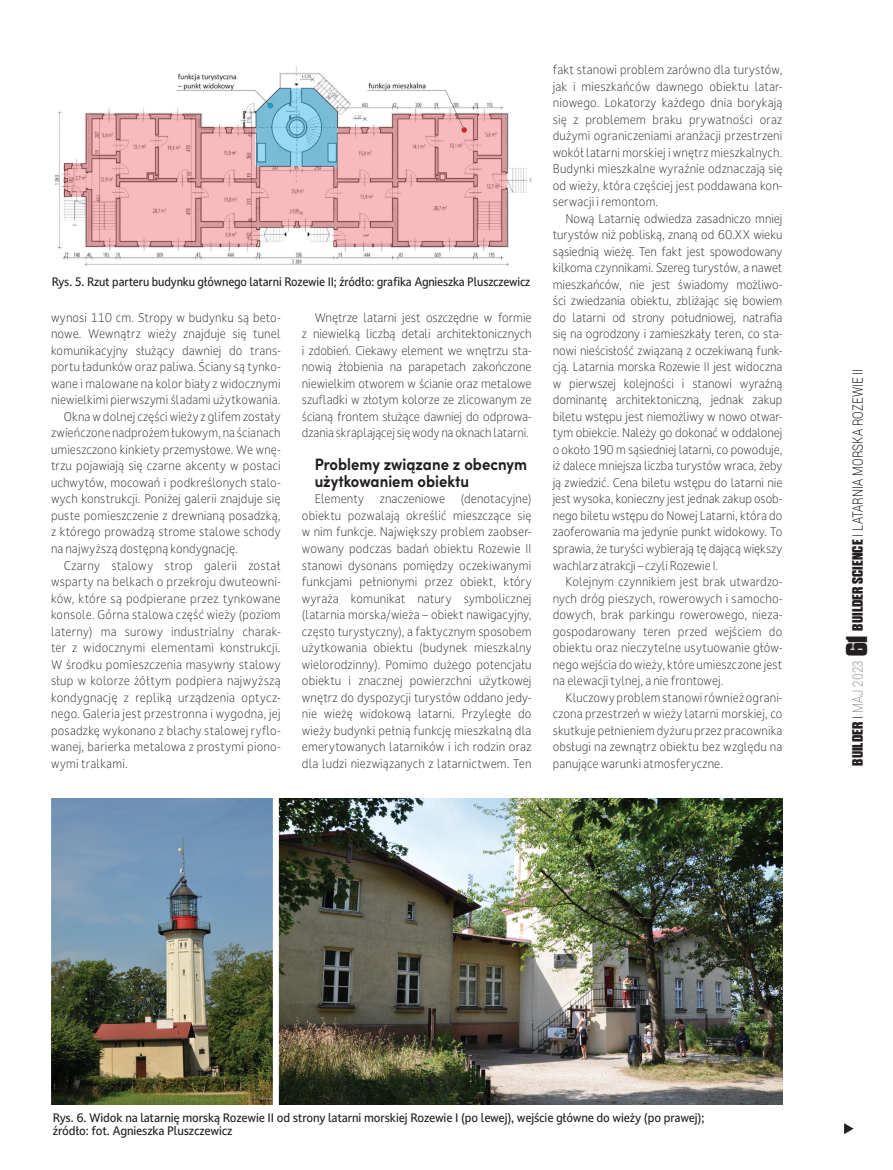
<style>
.page{position:relative;width:893px;height:1170px;background:#fff}
.page>*{position:absolute;margin:0;border:0;box-sizing:border-box;transform-origin:0 0}
.SRODTYTUL{font:700 16.5px/16.5px "Sofia Pro";color:#231f20;scale:.9 1}
.t1{font:300 14.25px "Roboto";letter-spacing:.005em;color:#231f20;scale:.8 1}
.TEKST_PODSTAWOWY{font:300 12px/16.5px "Darkmode On CC";letter-spacing:.01em;color:#231f20;text-align:justify;scale:.93 1}
.TEKST_PODSTAWOWY-2{font:300 12px/16.5px "Darkmode On CC";letter-spacing:.01em;color:#231f20;text-align:justify;scale:.92 1}
.FOTO_PODPIS{font:500 11.7px/13.5px "Darkmode On CC";letter-spacing:-.015em;color:#231f20;scale:.95 1}
.FOTO_PODPIS-2{font:500 11.7px "Darkmode On CC";letter-spacing:-.015em;color:#231f20;scale:.92 1}
.s1{font-family:"Dharma Gothic E";font-weight:700;font-stretch:expanded;font-size:15px}
.s2{color:#939598}
.s3{font-family:"Dharma Gothic E";font-weight:800;font-size:30px}
</style>
<div class="page">
<svg style="left:844px;top:1123px;width:10px;height:11px"></svg>
<img style="left:54px;top:66px;width:478px;height:201px">
<img style="left:51px;top:798px;width:731px;height:305px">
<p class="FOTO_PODPIS-2" style="left:52px;top:274px;width:522px">Rys. 5. Rzut parteru budynku głównego latarni Rozewie II; źródło: grafika Agnieszka Pluszczewicz</p>
<p class="TEKST_PODSTAWOWY" style="left:302px;top:309px;width:248px;text-indent:13px">Wnętrze latarni jest oszczędne w formie z niewielką liczbą detali architektonicznych i zdobień. Ciekawy element we wnętrzu sta&shy;nowią żłobienia na parapetach zakończone niewielkim otworem w ścianie oraz metalowe szufladki w złotym kolorze ze zlicowanym ze ścianą frontem służące dawniej do odprowa&shy;dzania skraplającej się wody na oknach latarni.</p>
<p class="SRODTYTUL" style="left:315px;top:455px;width:238px">Problemy związane z obecnym użytkowaniem obiektu</p>
<p class="TEKST_PODSTAWOWY" style="left:315px;top:490px;width:55px">Elementy</p>
<p class="TEKST_PODSTAWOWY" style="left:380px;top:490px;width:72px">znaczeniowe</p>
<p class="TEKST_PODSTAWOWY" style="left:51px;top:309px;width:248px">wynosi 110 cm. Stropy w budynku są beto&shy;nowe. Wewnątrz wieży znajduje się tunel komunikacyjny służący dawniej do trans&shy;portu ładunków oraz paliwa. Ściany są tynko&shy;wane i malowane na kolor biały z widocznymi niewielkimi pierwszymi śladami użytkowania.</p>
<p class="TEKST_PODSTAWOWY-2" style="left:51px;top:408px;width:251px;text-indent:13px">Okna w dolnej części wieży z glifem zostały zwieńczone nadprożem łukowym, na ścianach umieszczono kinkiety przemysłowe. We wnę&shy;trzu pojawiają się czarne akcenty w postaci uchwytów, mocowań i podkreślonych stalo&shy;wych konstrukcji. Poniżej galerii znajduje się puste pomieszczenie z drewnianą posadzką, z którego prowadzą strome stalowe schody na najwyższą dostępną kondygnację.</p>
<p class="TEKST_PODSTAWOWY" style="left:51px;top:556px;width:248px;text-indent:13px">Czarny stalowy strop galerii został wsparty na belkach o przekroju dwuteowni&shy;ków, które są podpierane przez tynkowane konsole. Górna stalowa część wieży (poziom laterny) ma surowy industrialny charak&shy;ter z widocznymi elementami konstrukcji.<br>W środku pomieszczenia masywny stalowy słup w kolorze żółtym podpiera najwyższą kondygnację z repliką urządzenia optycz&shy;nego. Galeria jest przestronna i wygodna, jej posadzkę wykonano z blachy stalowej ryflo&shy;wanej, barierka metalowa z prostymi piono&shy;wymi tralkami.</p>
<p class="TEKST_PODSTAWOWY" style="left:302px;top:490px;width:248px;text-indent:159px">(denotacyjne) obiektu pozwalają określić mieszczące się w nim funkcje. Największy problem zaobser&shy;wowany podczas badań obiektu Rozewie II stanowi dysonans pomiędzy oczekiwanymi funkcjami pełnionymi przez obiekt, który wyraża komunikat natury symbolicznej (latarnia morska/wieża – obiekt nawigacyjny, często turystyczny), a faktycznym sposobem użytkowania obiektu (budynek mieszkalny wielorodzinny). Pomimo dużego potencjału obiektu i znacznej powierzchni użytkowej wnętrz do dyspozycji turystów oddano jedy&shy;nie wieżę widokową latarni. Przyległe do wieży budynki pełnią funkcję mieszkalną dla emerytowanych latarników i ich rodzin oraz dla ludzi niezwiązanych z latarnictwem. Ten</p>
<p class="TEKST_PODSTAWOWY-2" style="left:553px;top:61px;width:251px">fakt stanowi problem zarówno dla turystów, jak i mieszkańców dawnego obiektu latar&shy;niowego. Lokatorzy każdego dnia borykają się z problemem braku prywatności oraz dużymi ograniczeniami aranżacji przestrzeni wokół latarni morskiej i wnętrz mieszkalnych.<br>Budynki mieszkalne wyraźnie odznaczają się od wieży, która częściej jest poddawana kon&shy;serwacji i remontom.</p>
<p class="TEKST_PODSTAWOWY" style="left:553px;top:210px;width:248px;text-indent:13px">Nową Latarnię odwiedza zasadniczo mniej turystów niż pobliską, znaną od 60.XX wieku sąsiednią wieżę. Ten fakt jest spowodowany kilkoma czynnikami. Szereg turystów, a nawet mieszkańców, nie jest świadomy możliwo&shy;ści zwiedzania obiektu, zbliżając się bowiem do latarni od strony południowej, natrafia się na ogrodzony i zamieszkały teren, co sta&shy;nowi nieścisłość związaną z oczekiwaną funk&shy;cją. Latarnia morska Rozewie II jest widoczna w pierwszej kolejności i stanowi wyraźną dominantę architektoniczną, jednak zakup biletu wstępu jest niemożliwy w nowo otwar&shy;tym obiekcie. Należy go dokonać w oddalonej o około 190 m sąsiedniej latarni, co powoduje, iż dalece mniejsza liczba turystów wraca, żeby ją zwiedzić. Cena biletu wstępu do latarni nie jest wysoka, konieczny jest jednak zakup osob&shy;nego biletu wstępu do Nowej Latarni, która do zaoferowania ma jedynie punkt widokowy. To sprawia, że turyści wybierają tę dającą większy wachlarz atrakcji – czyli Rozewie I.</p>
<p class="TEKST_PODSTAWOWY" style="left:553px;top:573px;width:248px;text-indent:13px">Kolejnym czynnikiem jest brak utwardzo&shy;nych dróg pieszych, rowerowych i samocho&shy;dowych, brak parkingu rowerowego, nieza&shy;gospodarowany teren przed wejściem do obiektu oraz nieczytelne usytuowanie głów&shy;nego wejścia do wieży, które umieszczone jest na elewacji tylnej, a nie frontowej.</p>
<p class="TEKST_PODSTAWOWY-2" style="left:553px;top:688px;width:251px;text-indent:13px">Kluczowy problem stanowi również ograni&shy;czona przestrzeń w wieży latarni morskiej, co skutkuje pełnieniem dyżuru przez pracownika obsługi na zewnątrz obiektu bez względu na panujące warunki atmosferyczne.</p>
<p class="t1" style="left:848px;top:765px;width:498px;rotate:-90deg"><span class="s1">BUILDER</span> I <span class="s2">MAJ 2023</span> <span class="s3">61</span> <span class="s1">BUILDER SCIENCE</span> I LATARNIA MORSKA ROZEWIE II</p>
<p class="FOTO_PODPIS" style="left:53px;top:1110px;width:688px">Rys. 6. Widok na latarnię morską Rozewie II od strony latarni morskiej Rozewie I (po lewej), wejście główne do wieży (po prawej); źródło: fot. Agnieszka Pluszczewicz</p>
</div>
